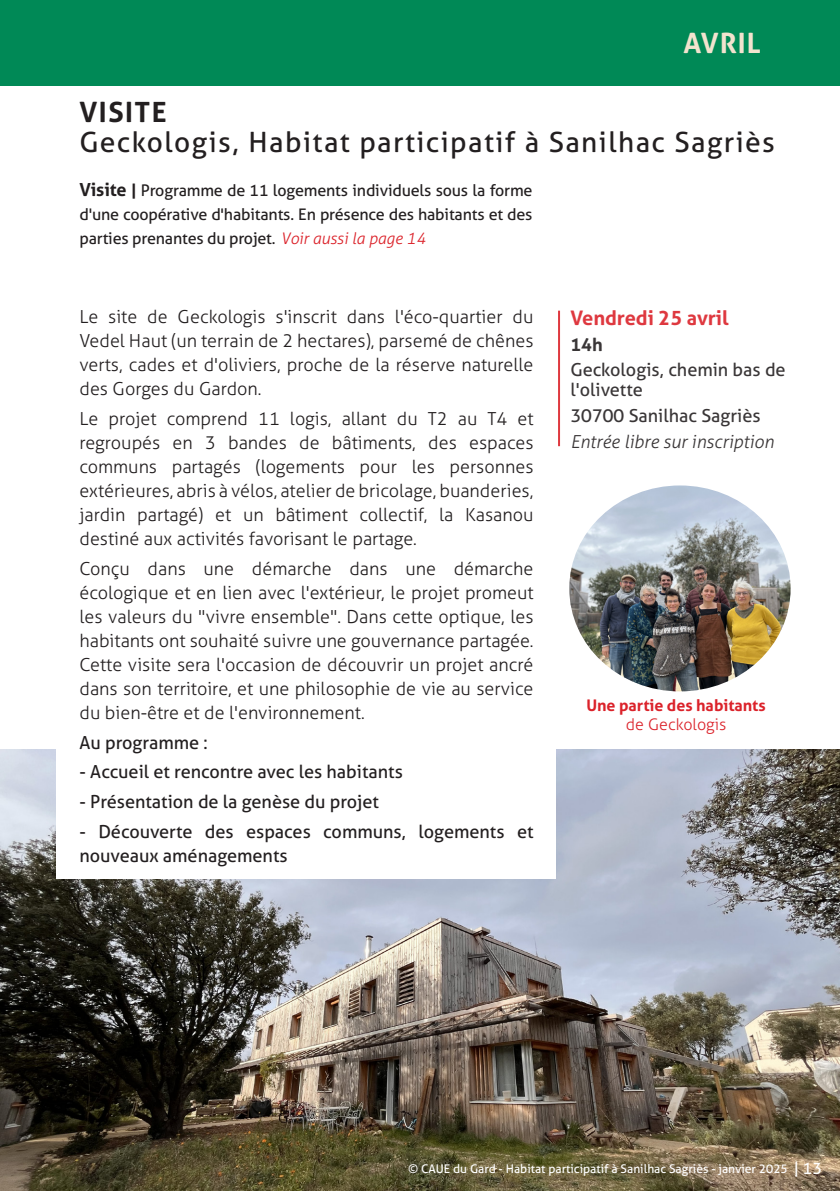
<style>
.page{position:relative;width:840px;height:1191px;background:#fff}
.page>*{position:absolute;margin:0;border:0;box-sizing:border-box;transform-origin:0 0}
.NEW_titre_even{font:28px "Aller";letter-spacing:.05em;color:#231f20}
.NEW_titre_even-2{font:700 28px "Aller";letter-spacing:.05em;color:#231f20}
.NEW_TITRE{font:700 28px "Aller";letter-spacing:.03em;color:#f2e3ce}
.t1{font:700 20px "Aller";color:#db222a}
.NEW_texte_even{font:300 18px/24px "Aller";color:#231f20;text-align:justify}
.NEW_texte_even-2{font:18px/20px "Aller";color:#231f20}
.t2{font:italic 300 18px "Aller";color:#231f20}
.t3{font:700 18px "Aller";color:#231f20}
.NEW_type_even_AG{font:16px/24px "Aller";letter-spacing:-.01em;color:#231f20;text-align:justify}
.NEW_texte_even-3{font:700 16px "Aller";color:#db222a}
.NEW_texte_even-4{font:300 16px "Aller";color:#db222a}
.NEW_Leg_Photo{font:16px "Aller";color:#fff}
.t4{font:12px "Aller";color:#fff}
.s1{font-weight:700;font-size:18px}
.s2{font-weight:700}
.s3{font-weight:300;font-style:italic;color:#db222a}
</style>
<div class="page">
<img style="left:0;top:749px;width:839px;height:442px">
<hr style="left:0;top:726px;width:1px;height:256px;background:#fff">
<div style="left:0;top:0;width:839px;height:85px;background:#008956"></div>
<hr style="left:557px;top:311px;width:2px;height:135px;background:#db222a">
<div style="left:57px;top:310px;width:499px;height:569px;background:#fff"></div>
<img style="left:569px;top:485px;width:221px;height:206px">
<p class="NEW_TITRE" style="left:683px;top:25px;width:78px">AVRIL</p>
<p class="NEW_titre_even-2" style="left:79px;top:94px;width:89px">VISITE</p>
<p class="NEW_titre_even" style="left:79px;top:125px;width:696px">Geckologis, Habitat participatif à Sanilhac Sagriès</p>
<p class="NEW_type_even_AG" style="left:79px;top:178px;width:454px"><span class="s1">Visite</span> <span class="s2">|</span> Programme de 11 logements individuels sous la forme d'une coopérative d'habitants. En présence des habitants et des parties prenantes du projet. <span class="s3">Voir aussi la page 14</span></p>
<p class="NEW_texte_even" style="left:79px;top:305px;width:455px">Le site de Geckologis s'inscrit dans l'éco-quartier du Vedel Haut (un terrain de 2 hectares), parsemé de chênes verts, cades et d'oliviers, proche de la réserve naturelle des Gorges du Gardon.</p>
<p class="NEW_texte_even" style="left:79px;top:406px;width:455px">Le projet comprend 11 logis, allant du T2 au T4 et regroupés en 3 bandes de bâtiments, des espaces communs partagés (logements pour les personnes extérieures, abris à vélos, atelier de bricolage, buanderies, jardin partagé) et un bâtiment collectif, la Kasanou destiné aux activités favorisant le partage.</p>
<p class="NEW_texte_even" style="left:79px;top:556px;width:455px">Conçu dans une démarche dans une démarche écologique et en lien avec l'extérieur, le projet promeut les valeurs du "vivre ensemble". Dans cette optique, les habitants ont souhaité suivre une gouvernance partagée.<br>Cette visite sera l'occasion de découvrir un projet ancré dans son territoire, et une philosophie de vie au service du bien-être et de l'environnement.</p>
<p class="NEW_texte_even-2" style="left:79px;top:732px;width:130px">Au programme :</p>
<p class="NEW_texte_even-2" style="left:79px;top:761px;width:325px">- Accueil et rencontre avec les habitants</p>
<p class="NEW_texte_even-2" style="left:79px;top:791px;width:301px">- Présentation de la genèse du projet</p>
<p class="NEW_texte_even-2" style="left:79px;top:819px;width:455px;line-height:24px">- Découverte des espaces communs, logements et nouveaux aménagements</p>
<p class="t1" style="left:570px;top:305px;width:159px">Vendredi 25 avril</p>
<p class="t3" style="left:570px;top:333px;width:34px">14h</p>
<p class="NEW_texte_even-2" style="left:570px;top:360px;width:217px">Geckologis, chemin bas de l'olivette</p>
<p class="NEW_texte_even-2" style="left:570px;top:405px;width:192px">30700 Sanilhac Sagriès</p>
<p class="t2" style="left:570px;top:430px;width:205px">Entrée libre sur inscription</p>
<p class="NEW_texte_even-3" style="left:586px;top:694px;width:181px">Une partie des habitants</p>
<p class="NEW_texte_even-4" style="left:625px;top:714px;width:102px">de Geckologis</p>
<p class="t4" style="left:408px;top:1161px;width:381px">© CAUE du Gard - Habitat participatif à Sanilhac Sagriès - janvier 2025</p>
<p class="NEW_Leg_Photo" style="left:793px;top:1158px;width:30px">| 13</p>
</div>
